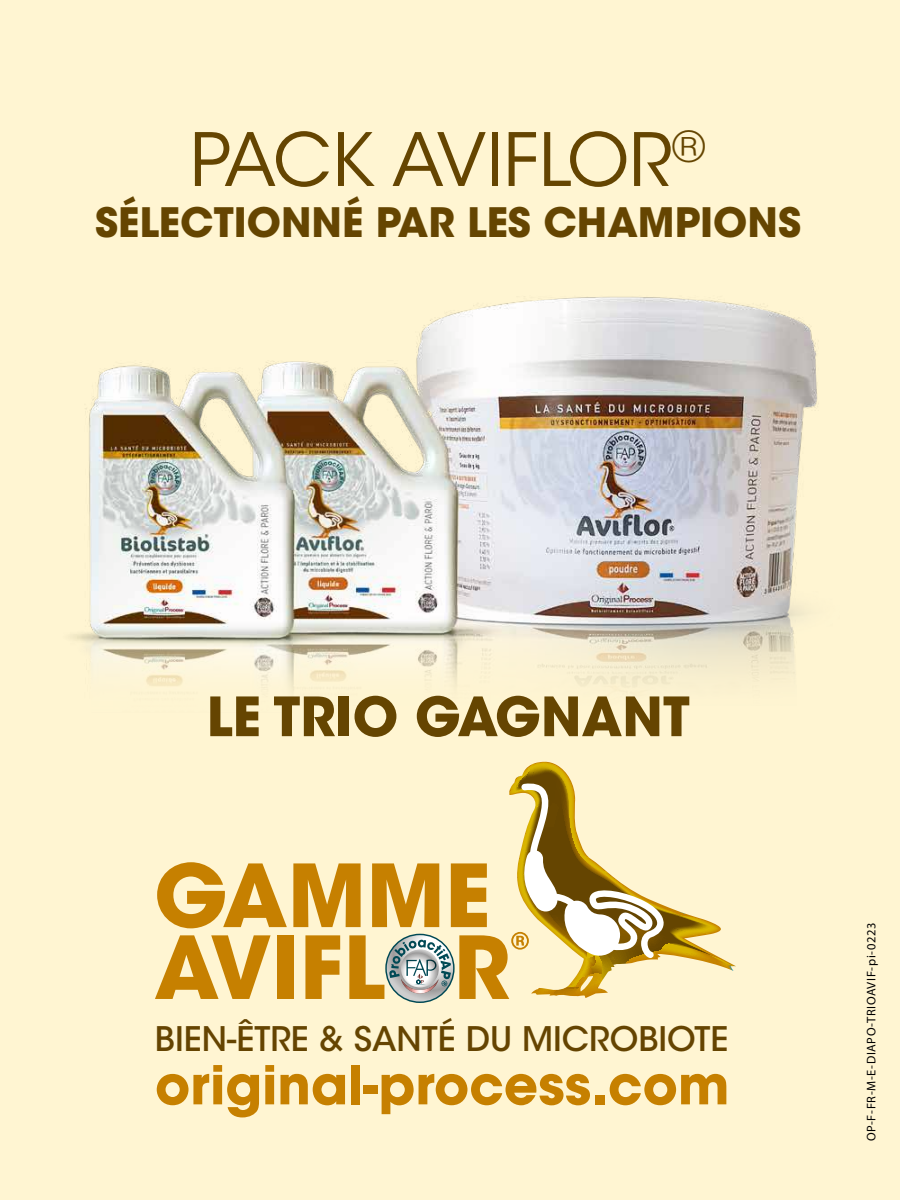
<style>
.page{position:relative;width:900px;height:1200px;background:#fff5d2}
.page>*{position:absolute;margin:0;border:0;box-sizing:border-box;transform-origin:0 0}
.t1{font:72.88px "ITC Avant Garde Std";color:#654501}
.t2{font:700 53.62px "ITC Avant Garde Std";color:#654501}
.t3{font:700 53.12px "ITC Avant Garde Std";color:#c68000}
.t4{font:700 40.25px "ITC Avant Garde Std";color:#654501}
.t5{font:500 33.62px "ITC Avant Garde Std";color:#654401}
.t6{font:12.5px "Myriad Pro";letter-spacing:.05em;color:#000}
</style>
<div class="page">
<svg style="left:157px;top:862px;width:130px;height:66px"></svg>
<svg style="left:514px;top:762px;width:222px;height:209px"></svg>
<svg style="left:155px;top:935px;width:116px;height:64px"></svg>
<div style="left:278px;top:935px;width:16px;height:64px;background:#c68000"></div>
<svg style="left:293px;top:783px;width:371px;height:216px"></svg>
<img style="left:72px;top:296px;width:746px;height:394px">
<h1 class="t1" style="left:190px;top:115px;width:517px">PACK AVIFLOR<sup>®</sup></h1>
<h3 class="t4" style="left:95px;top:196px;width:708px">SÉLECTIONNÉ PAR LES CHAMPIONS</h3>
<h2 class="t2" style="left:206px;top:682px;width:485px">LE TRIO GAGNANT</h2>
<h3 class="t5" style="left:155px;top:1018px;width:575px">BIEN-ÊTRE &amp; SANTÉ DU MICROBIOTE</h3>
<h3 class="t3" style="left:155px;top:1050px;width:576px">original-process.com</h3>
<p class="t6" style="left:863px;top:1141px;width:220px;rotate:-90deg">OP-F-FR-M-E-DIAPO-TRIOAVIF-pi-0223</p>
</div>
